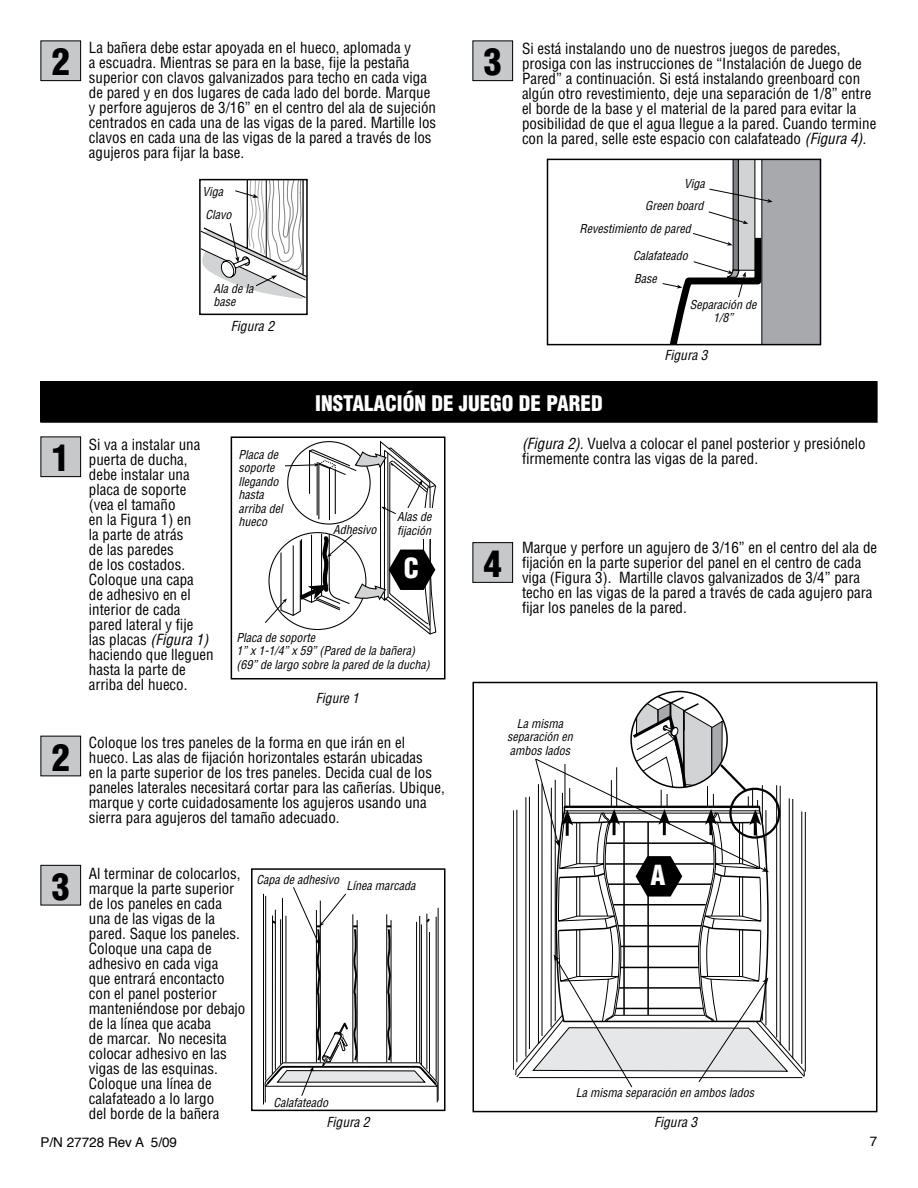
<style>
.page{position:relative;width:918px;height:1188px;background:#fff}
.page>*{position:absolute;margin:0;border:0;box-sizing:border-box;transform-origin:0 0}
.t1{font:900 condensed 36px "Helvetica";color:#000}
.t2{font:900 condensed 27px "Helvetica";color:#fff}
.t3{font:900 condensed 21px "Helvetica";color:#fff}
.t4{font:condensed 15px/15px "Helvetica";color:#000}
.t5{font:italic condensed 13.5px "Helvetica";color:#000}
.t6{font:13.5px "Helvetica";color:#000}
.t7{font:italic condensed 12px/13.5px "Helvetica";color:#000}
.s1{font-style:italic}
</style>
<div class="page">
<div style="left:473px;top:543px;width:40px;height:39px;background:#c6c8ca"></div>
<div style="left:472px;top:542px;width:41px;height:41px;border:1px solid #000"></div>
<div style="left:41px;top:865px;width:40px;height:40px;background:#c6c8ca"></div>
<div style="left:40px;top:865px;width:41px;height:40px;border:1px solid #000"></div>
<div style="left:41px;top:736px;width:40px;height:40px;background:#c6c8ca"></div>
<div style="left:41px;top:437px;width:40px;height:40px;background:#c6c8ca"></div>
<div style="left:40px;top:436px;width:41px;height:41px;border:1px solid #000"></div>
<div style="left:41px;top:382px;width:836px;height:40px;background:#000"></div>
<div style="left:40px;top:381px;width:838px;height:42px;border:1px solid #000"></div>
<div style="left:473px;top:41px;width:40px;height:40px;background:#c6c8ca"></div>
<div style="left:472px;top:40px;width:41px;height:41px;border:1px solid #000"></div>
<div style="left:41px;top:41px;width:40px;height:40px;background:#c6c8ca"></div>
<div style="left:40px;top:40px;width:41px;height:41px;border:1px solid #000"></div>
<svg style="left:662px;top:162px;width:156px;height:180px"></svg>
<div style="left:547px;top:159px;width:274px;height:186px;border:2px solid #000"></div>
<svg style="left:202px;top:182px;width:103px;height:117px"></svg>
<div style="left:199px;top:179px;width:109px;height:136px;border:2px solid #000"></div>
<hr style="left:263px;top:894px;width:1px;height:210px;background:#000">
<hr style="left:438px;top:908px;width:1px;height:193px;background:#000">
<svg style="left:264px;top:887px;width:174px;height:216px"></svg>
<div style="left:251px;top:868px;width:195px;height:243px;border:2px solid #000"></div>
<div style="left:231px;top:436px;width:215px;height:244px;border:2px solid #000"></div>
<svg style="left:265px;top:441px;width:171px;height:194px"></svg>
<hr style="left:513px;top:810px;width:1px;height:260px;background:#000">
<hr style="left:805px;top:812px;width:1px;height:260px;background:#000">
<div style="left:472px;top:682px;width:406px;height:430px;border:2px solid #000"></div>
<svg style="left:515px;top:692px;width:290px;height:395px"></svg>
<div style="left:397px;top:508px;width:42px;height:31px;background:#fff"></div>
<p class="t4" style="left:89px;top:39px;width:349px">La bañera debe estar apoyada en el hueco, aplomada y<br>a escuadra. Mientras se para en la base, fije la pestaña superior con clavos galvanizados para techo en cada viga de pared y en dos lugares de cada lado del borde. Marque y perfore agujeros de 3/16” en el centro del ala de sujeción centrados en cada una de las vigas de la pared. Martille los clavos en cada una de las vigas de la pared a través de los agujeros para fijar la base.</p>
<p class="t4" style="left:522px;top:41px;width:356px">Si está instalando uno de nuestros juegos de paredes, prosiga con las instrucciones de “Instalación de Juego de Pared” a continuación. Si está instalando greenboard con algún otro revestimiento, deje una separación de 1/8” entre el borde de la base y el material de la pared para evitar la posibilidad de que el agua llegue a la pared. Cuando termine con la pared, selle este espacio con calafateado <span class="s1">(Figura 4).</span></p>
<h1 class="t1" style="left:52px;top:40px;width:19px">2</h1>
<h1 class="t1" style="left:484px;top:40px;width:19px">3</h1>
<h1 class="t1" style="left:52px;top:436px;width:19px">1</h1>
<h1 class="t1" style="left:52px;top:735px;width:19px">2</h1>
<h1 class="t1" style="left:52px;top:864px;width:19px">3</h1>
<p class="t7" style="left:203px;top:180px;width:31px;line-height:23.1px">Viga<br>Clavo</p>
<p class="t7" style="left:214px;top:281px;width:41px">Ala de la base</p>
<p class="t5" style="left:231px;top:317px;width:45px">Figura 2</p>
<p class="t7" style="left:684px;top:176px;width:22px">Viga</p>
<p class="t7" style="left:645px;top:199px;width:60px">Green board</p>
<p class="t7" style="left:579px;top:221px;width:113px">Revestimiento de pared</p>
<p class="t7" style="left:633px;top:244px;width:56px;line-height:22.5px">Calafateado<br>Base</p>
<p class="t7" style="left:690px;top:297px;width:68px;text-align:center">Separación de<br>1/8”</p>
<h3 class="t3" style="left:315px;top:390px;width:289px">INSTALACIÓN DE JUEGO DE PARED</h3>
<p class="t5" style="left:665px;top:346px;width:45px">Figura 3</p>
<p class="t4" style="left:89px;top:437px;width:126px">Si va a instalar una puerta de ducha, debe instalar una placa de soporte (vea el tamaño<br>en la Figura 1) en<br>la parte de atrás<br>de las paredes<br>de los costados.<br>Coloque una capa<br>de adhesivo en el interior de cada pared lateral y fije las placas <span class="s1">(Figura 1) </span>haciendo que lleguen hasta la parte de arriba del hueco.</p>
<p class="t7" style="left:238px;top:447px;width:46px">Placa de soporte llegando hasta arriba del hueco</p>
<p class="t7" style="left:333px;top:522px;width:45px">Adhesivo</p>
<p class="t7" style="left:397px;top:510px;width:36px">Alas de fijación</p>
<h2 class="t2" style="left:404px;top:551px;width:17px">C</h2>
<p class="t7" style="left:237px;top:630px;width:195px">Placa de soporte<br>1” x 1-1/4” x 59” (Pared de la bañera) (69” de largo sobre la pared de la ducha)</p>
<p class="t5" style="left:316px;top:690px;width:45px">Figure 1</p>
<p class="t4" style="left:89px;top:734px;width:358px">Coloque los tres paneles de la forma en que irán en el hueco. Las alas de fijación horizontales estarán ubicadas<br>en la parte superior de los tres paneles. Decida cual de los paneles laterales necesitará cortar para las cañerías. Ubique, marque y corte cuidadosamente los agujeros usando una sierra para agujeros del tamaño adecuado.</p>
<p class="t4" style="left:89px;top:866px;width:158px">Al terminar de colocarlos, marque la parte superior de los paneles en cada una de las vigas de la pared. Saque los paneles.<br>Coloque una capa de adhesivo en cada viga<br>que entrará encontacto con el panel posterior manteniéndose por debajo de la línea que acaba<br>de marcar. No necesita colocar adhesivo en las vigas de las esquinas.<br>Coloque una línea de calafateado a lo largo<br>del borde de la bañera</p>
<p class="t7" style="left:256px;top:873px;width:84px">Capa de adhesivo</p>
<p class="t7" style="left:346px;top:879px;width:70px">Línea marcada</p>
<p class="t7" style="left:273px;top:1096px;width:56px">Calafateado</p>
<p class="t5" style="left:327px;top:1113px;width:45px">Figura 2</p>
<p class="t4" style="left:522px;top:435px;width:345px"><span class="s1">(Figura 2).</span> Vuelva a colocar el panel posterior y presiónelo firmemente contra las vigas de la pared.</p>
<h1 class="t1" style="left:484px;top:541px;width:19px">4</h1>
<p class="t4" style="left:522px;top:540px;width:357px">Marque y perfore un agujero de 3/16” en el centro del ala de fijación en la parte superior del panel en el centro de cada viga (Figura 3). Martille clavos galvanizados de 3/4” para techo en las vigas de la pared a través de cada agujero para fijar los paneles de la pared.</p>
<p class="t7" style="left:507px;top:716px;width:67px;text-align:center">La misma separación en ambos lados</p>
<h2 class="t2" style="left:651px;top:858px;width:17px">A</h2>
<p class="t7" style="left:576px;top:1085px;width:180px">La misma separación en ambos lados</p>
<p class="t5" style="left:654px;top:1114px;width:45px">Figura 3</p>
<p class="t6" style="left:40px;top:1132px;width:138px">P/N 27728 Rev A 5/09</p>
<p class="t6" style="left:870px;top:1131px;width:9px">7</p>
</div>
